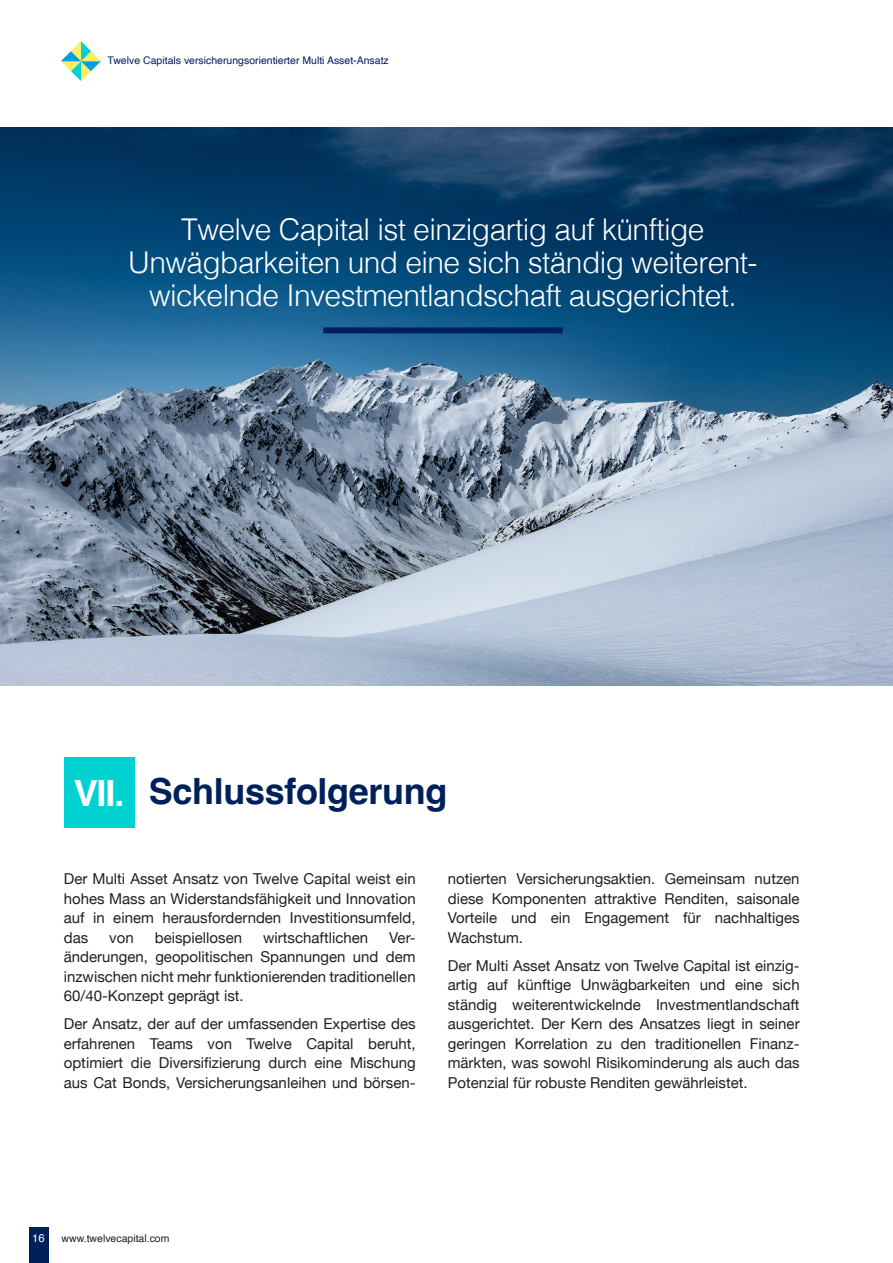
<style>
.page{position:relative;width:893px;height:1263px;background:#fff}
.page>*{position:absolute;margin:0;border:0;box-sizing:border-box;transform-origin:0 0}
.t1{font:700 36px "Helvetica";letter-spacing:-.01em;color:#00205c}
.t2{font:700 36px "Helvetica";color:#fff}
.t3{font:300 30px/33px "Helvetica";letter-spacing:-.02em;color:#fff;text-align:center}
.t4{font:15px/19.5px "Helvetica Neue";color:#231f20;text-align:justify}
.t5{font:11.25px "Helvetica";color:#fff}
.t6{font:10.5px "Helvetica";color:#00205c}
.t7{font:10.5px "Helvetica";color:#231f20}
</style>
<div class="page">
<div style="left:29px;top:1227px;width:19px;height:36px;background:#00205c"></div>
<img style="left:62px;top:41px;width:39px;height:39px">
<div style="left:64px;top:757px;width:70px;height:70px;background:#00d2d2"></div>
<img style="left:0;top:128px;width:893px;height:558px">
<div style="left:323px;top:327px;width:240px;height:6px;background:#00205c"></div>
<p class="t6" style="left:108px;top:52px;width:283px">Twelve Capitals versicherungsorientierter Multi Asset-Ansatz</p>
<p class="t3" style="left:128px;top:211px;width:631px">Twelve Capital ist einzigartig auf künftige<br>Unwägbarkeiten und eine sich ständig weiterent&shy;wickelnde Investmentlandschaft ausgerichtet.</p>
<p class="t2" style="left:74px;top:771px;width:52px">VII.</p>
<p class="t1" style="left:149px;top:769px;width:300px">Schlussfolgerung</p>
<p class="t4" style="left:64px;top:870px;width:353px">Der Multi Asset Ansatz von Twelve Capital weist ein hohes Mass an Widerstandsfähigkeit und Innovation auf in einem herausfordernden Investitionsumfeld, das</p>
<p class="t4" style="left:109px;top:929px;width:26px">von</p>
<p class="t4" style="left:155px;top:929px;width:89px">beispiellosen</p>
<p class="t4" style="left:263px;top:929px;width:106px">wirtschaftlichen</p>
<p class="t4" style="left:64px;top:929px;width:353px;text-indent:325px">Ver&shy;änderungen, geopolitischen Spannungen und dem inzwischen nicht mehr funktionierenden traditionellen 60/40-Konzept geprägt ist.</p>
<p class="t4" style="left:64px;top:1015px;width:353px">Der Ansatz, der auf der umfassenden Expertise des erfahrenen Teams von Twelve Capital beruht, optimiert die Diversifizierung durch eine Mischung aus Cat Bonds, Versicherungsanleihen und börsen-</p>
<p class="t4" style="left:448px;top:870px;width:353px">notierten Versicherungsaktien. Gemeinsam nutzen diese Komponenten attraktive Renditen, saisonale Vorteile und ein Engagement für nachhaltiges Wachstum.</p>
<p class="t4" style="left:448px;top:957px;width:353px">Der Multi Asset Ansatz von Twelve Capital ist einzig&shy;artig auf künftige Unwägbarkeiten und eine sich ständig weiterentwickelnde Investmentlandschaft ausgerichtet. Der Kern des Ansatzes liegt in seiner geringen Korrelation zu den traditionellen Finanz&shy;märkten, was sowohl Risikominderung als auch das Potenzial für robuste Renditen gewährleistet.</p>
<p class="t5" style="left:32px;top:1229px;width:14px">16</p>
<p class="t7" style="left:62px;top:1230px;width:109px">www.twelvecapital.com</p>
</div>
